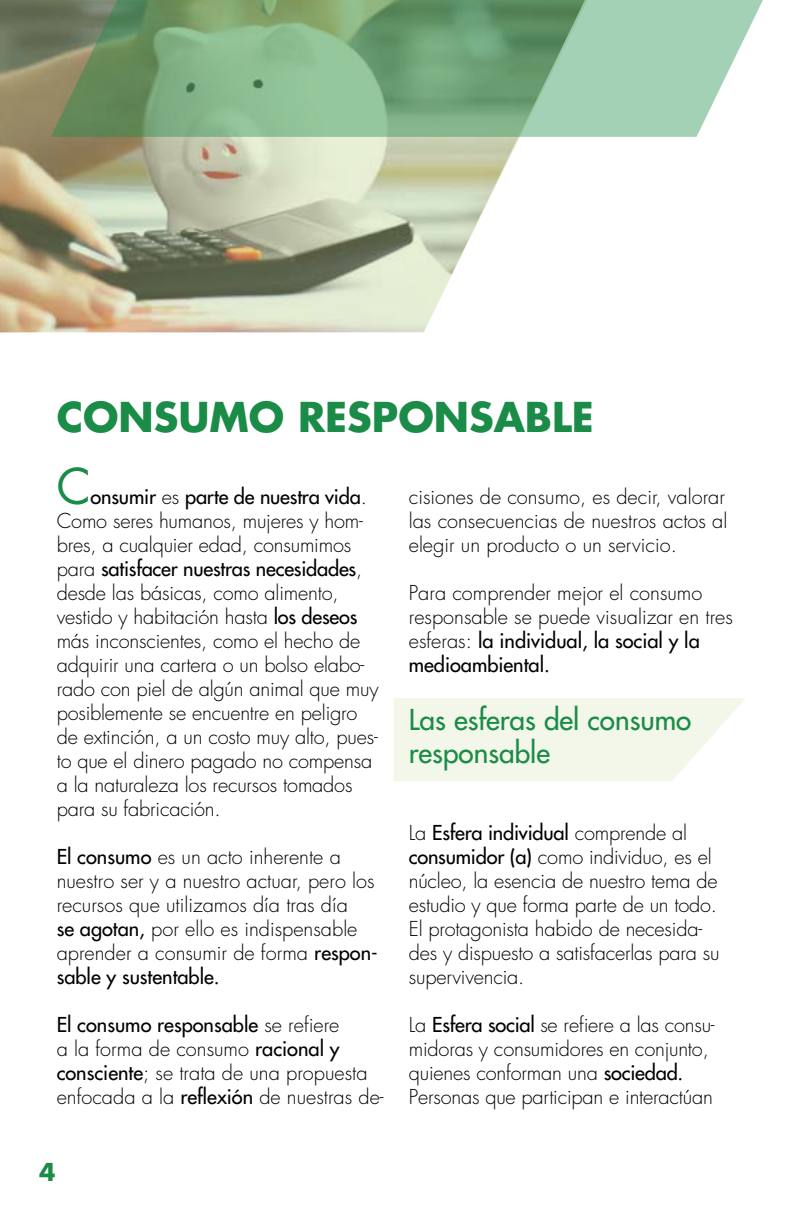
<style>
.page{position:relative;width:792px;height:1224px;background:#fff}
.page>*{position:absolute;margin:0;border:0;box-sizing:border-box;transform-origin:0 0}
.t1{font:48px "Futura";color:#1a8c47}
.t2{font:700 40px "Futura";color:#1a8c47}
.t3{font:28px/33.6px "Futura";color:#1a8c47}
.t4{font:700 24px "Futura";color:#1a8c47}
.t5{font:300 20px/24px "Futura";letter-spacing:-.01em;color:#000}
.s1{font-weight:400}
</style>
<div class="page">
<svg style="left:393px;top:698px;width:352px;height:83px;background:#f4f7ec"></svg>
<svg style="left:0;top:0;width:520px;height:332px;background:#babaa0"></svg>
<svg style="left:51px;top:0;width:712px;height:137px;background:#88b28c"></svg>
<h2 class="t2" style="left:57px;top:389px;width:539px">CONSUMO RESPONSABLE</h2>
<h1 class="t1" style="left:57px;top:453px;width:36px">C</h1>
<p class="t5" style="left:57px;top:485px;width:323px;text-indent:34px"><span class="s1">onsumir</span> es <span class="s1">parte de nuestra vida</span>.<br>Como seres humanos, mujeres y hom&shy;bres, a cualquier edad, consumimos para <span class="s1">satisfacer nuestras necesidades</span>, desde las básicas, como alimento, vestido y habitación hasta <span class="s1">los deseos </span>más inconscientes, como el hecho de adquirir una cartera o un bolso elabo&shy;rado con piel de algún animal que muy posiblemente se encuentre en peligro de extinción, a un costo muy alto, pues&shy;to que el dinero pagado no compensa a la naturaleza los recursos tomados para su fabricación.</p>
<p class="t5" style="left:57px;top:845px;width:323px"><span class="s1">El consumo</span> es un acto inherente a nuestro ser y a nuestro actuar, pero los recursos que utilizamos día tras día<br><span class="s1">se agotan,</span> por ello es indispensable aprender a consumir de forma <span class="s1">respon&shy;sable y sustentable.</span></p>
<p class="t5" style="left:57px;top:1013px;width:329px"><span class="s1">El consumo responsable</span> se refiere<br>a la forma de consumo <span class="s1">racional y consciente</span>; se trata de una propuesta enfocada a la <span class="s1">reflexión</span> de nuestras de-</p>
<p class="t5" style="left:409px;top:485px;width:320px;text-align:justify">cisiones de consumo, es decir, valorar las consecuencias de nuestros actos al elegir un producto o un servicio.</p>
<p class="t5" style="left:409px;top:581px;width:326px">Para comprender mejor el consumo responsable se puede visualizar en tres esferas: <span class="s1">la individual, la social y la medioambiental.</span></p>
<h3 class="t3" style="left:409px;top:702px;width:284px">Las esferas del consumo responsable</h3>
<p class="t5" style="left:409px;top:821px;width:312px">La <span class="s1">Esfera individual</span> comprende al <span class="s1">consumidor (a)</span> como individuo, es el núcleo, la esencia de nuestro tema de estudio y que forma parte de un todo.<br>El protagonista habido de necesida&shy;des y dispuesto a satisfacerlas para su supervivencia.</p>
<p class="t5" style="left:409px;top:1013px;width:307px">La <span class="s1">Esfera social</span> se refiere a las consu&shy;midoras y consumidores en conjunto, quienes conforman una <span class="s1">sociedad.<br></span>Personas que participan e interactúan</p>
<p class="t4" style="left:39px;top:1155px;width:18px">4</p>
</div>
